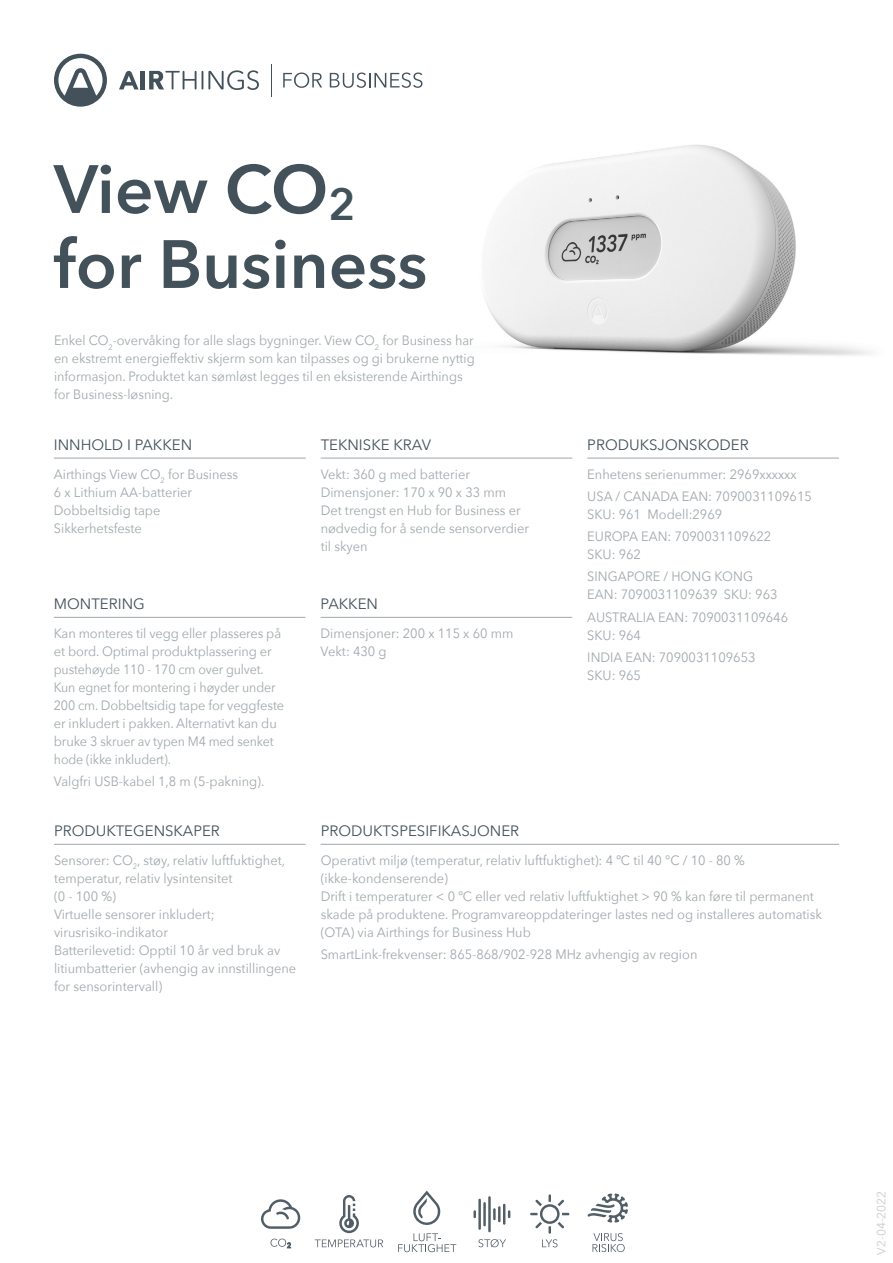
<style>
.page{position:relative;width:893px;height:1263px;background:#fff}
.page>*{position:absolute;margin:0;border:0;box-sizing:border-box;transform-origin:0 0}
.t1{font:600 67.5px/75px "Avenir Next";color:#42515a}
.t2{font:15px "Avenir Next";color:#42515a}
.t3{font:13.5px/18px "Avenir Next";color:#a0a8ac;scale:.95 1}
.t4{font:13.5px/18px "Avenir Next";color:#a0a8ac;scale:.94 1}
.t5{font:12px "Avenir Next";color:#ccc}
</style>
<div class="page">
<svg style="left:149px;top:70px;width:110px;height:20px"></svg>
<hr style="left:141px;top:71px;width:4px;height:18px;background:#42515a">
<svg style="left:119px;top:71px;width:20px;height:18px"></svg>
<svg style="left:54px;top:54px;width:53px;height:53px"></svg>
<svg style="left:283px;top:73px;width:39px;height:15px"></svg>
<svg style="left:330px;top:73px;width:92px;height:15px"></svg>
<hr style="left:271px;top:64px;width:1px;height:32px;background:#42515a">
<svg style="left:261px;top:1199px;width:40px;height:30px"></svg>
<svg style="left:270px;top:1238px;width:21px;height:10px"></svg>
<svg style="left:398px;top:1190px;width:58px;height:62px"></svg>
<svg style="left:530px;top:1194px;width:39px;height:53px"></svg>
<svg style="left:478px;top:1239px;width:28px;height:8px"></svg>
<svg style="left:473px;top:1210px;width:3px;height:8px"></svg>
<svg style="left:508px;top:1210px;width:2px;height:8px"></svg>
<hr style="left:503px;top:1204px;width:2px;height:21px;background:#525e66">
<hr style="left:498px;top:1206px;width:3px;height:16px;background:#525e66">
<svg style="left:493px;top:1208px;width:3px;height:12px"></svg>
<hr style="left:488px;top:1196px;width:3px;height:36px;background:#525e66">
<hr style="left:483px;top:1202px;width:3px;height:24px;background:#525e66">
<hr style="left:478px;top:1199px;width:3px;height:31px;background:#525e66">
<svg style="left:339px;top:1195px;width:20px;height:38px"></svg>
<svg style="left:315px;top:1239px;width:68px;height:8px"></svg>
<svg style="left:587px;top:1193px;width:41px;height:30px"></svg>
<svg style="left:592px;top:1233px;width:33px;height:19px"></svg>
<img style="left:484px;top:145px;width:387px;height:211px">
<hr style="left:587px;top:458px;width:252px;height:1px;background:#a0a8ac">
<hr style="left:54px;top:458px;width:252px;height:1px;background:#a0a8ac">
<hr style="left:321px;top:458px;width:251px;height:1px;background:#a0a8ac">
<hr style="left:54px;top:617px;width:252px;height:1px;background:#a0a8ac">
<hr style="left:321px;top:617px;width:251px;height:1px;background:#a0a8ac">
<hr style="left:54px;top:844px;width:252px;height:1px;background:#a0a8ac">
<hr style="left:321px;top:844px;width:518px;height:1px;background:#a0a8ac">
<h1 class="t1" style="left:54px;top:150px;width:375px">View CO<sub>2 </sub>for Business</h1>
<p class="t4" style="left:54px;top:331px;width:449px">Enkel CO<sub>2</sub>-overvåking for alle slags bygninger. View CO<sub>2</sub> for Business har en ekstremt energieffektiv skjerm som kan tilpasses og gi brukerne nyttig informasjon. Produktet kan sømløst legges til en eksisterende Airthings for Business-løsning.</p>
<p class="t2" style="left:54px;top:432px;width:140px">INNHOLD I PAKKEN</p>
<p class="t3" style="left:54px;top:464px;width:196px">Airthings View CO<sub>2</sub> for Business<br>6 x Lithium AA-batterier<br>Dobbeltsidig tape<br>Sikkerhetsfeste</p>
<p class="t2" style="left:54px;top:591px;width:92px">MONTERING</p>
<p class="t3" style="left:54px;top:624px;width:244px">Kan monteres til vegg eller plasseres på et bord. Optimal produktplassering er pustehøyde 110 - 170 cm over gulvet.<br>Kun egnet for montering i høyder under 200 cm. Dobbeltsidig tape for veggfeste er inkludert i pakken. Alternativt kan du bruke 3 skruer av typen M4 med senket hode (ikke inkludert).</p>
<p class="t3" style="left:54px;top:772px;width:223px">Valgfri USB-kabel 1,8 m (5-pakning).</p>
<p class="t2" style="left:321px;top:432px;width:112px">TEKNISKE KRAV</p>
<p class="t3" style="left:321px;top:464px;width:221px">Vekt: 360 g med batterier<br>Dimensjoner: 170 x 90 x 33 mm<br>Det trengst en Hub for Business er nødvedig for å sende sensorverdier til skyen</p>
<p class="t2" style="left:321px;top:591px;width:59px">PAKKEN</p>
<p class="t3" style="left:321px;top:624px;width:204px">Dimensjoner: 200 x 115 x 60 mm<br>Vekt: 430 g</p>
<p class="t2" style="left:587px;top:432px;width:163px">PRODUKSJONSKODER</p>
<p class="t3" style="left:587px;top:462px;width:238px;line-height:22.2px">Enhetens serienummer: 2969xxxxxx<br>USA / CANADA EAN: 7090031109615</p>
<p class="t3" style="left:587px;top:503px;width:195px;line-height:22.2px">SKU: 961 Modell:2969<br>EUROPA EAN: 7090031109622</p>
<p class="t3" style="left:587px;top:543px;width:176px;line-height:22.2px">SKU: 962<br>SINGAPORE / HONG KONG</p>
<p class="t3" style="left:587px;top:583px;width:213px;line-height:22.2px">EAN: 7090031109639 SKU: 963<br>AUSTRALIA EAN: 7090031109646</p>
<p class="t3" style="left:587px;top:623px;width:179px;line-height:22.2px">SKU: 964<br>INDIA EAN: 7090031109653</p>
<p class="t3" style="left:587px;top:666px;width:58px">SKU: 965</p>
<p class="t2" style="left:54px;top:818px;width:167px">PRODUKTEGENSKAPER</p>
<p class="t3" style="left:54px;top:851px;width:257px">Sensorer: CO<sub>2</sub>, støy, relativ luftfuktighet, temperatur, relativ lysintensitet<br>(0 - 100 %)<br>Virtuelle sensorer inkludert; virusrisiko-indikator<br>Batterilevetid: Opptil 10 år ved bruk av litiumbatterier (avhengig av innstillingene for sensorintervall)</p>
<p class="t2" style="left:321px;top:818px;width:200px">PRODUKTSPESIFIKASJONER</p>
<p class="t3" style="left:321px;top:851px;width:529px">Operativt miljø (temperatur, relativ luftfuktighet): 4 ºC til 40 °C / 10 - 80 % (ikke-kondenserende)<br>Drift i temperaturer &lt; 0 ºC eller ved relativ luftfuktighet &gt; 90 % kan føre til permanent skade på produktene. Programvareoppdateringer lastes ned og installeres automatisk (OTA) via Airthings for Business Hub</p>
<p class="t3" style="left:321px;top:945px;width:398px">SmartLink-frekvenser: 865-868/902-928 MHz avhengig av region</p>
<p class="t5" style="left:871px;top:1255px;width:65px;rotate:-90deg">V2-04-2022</p>
</div>
